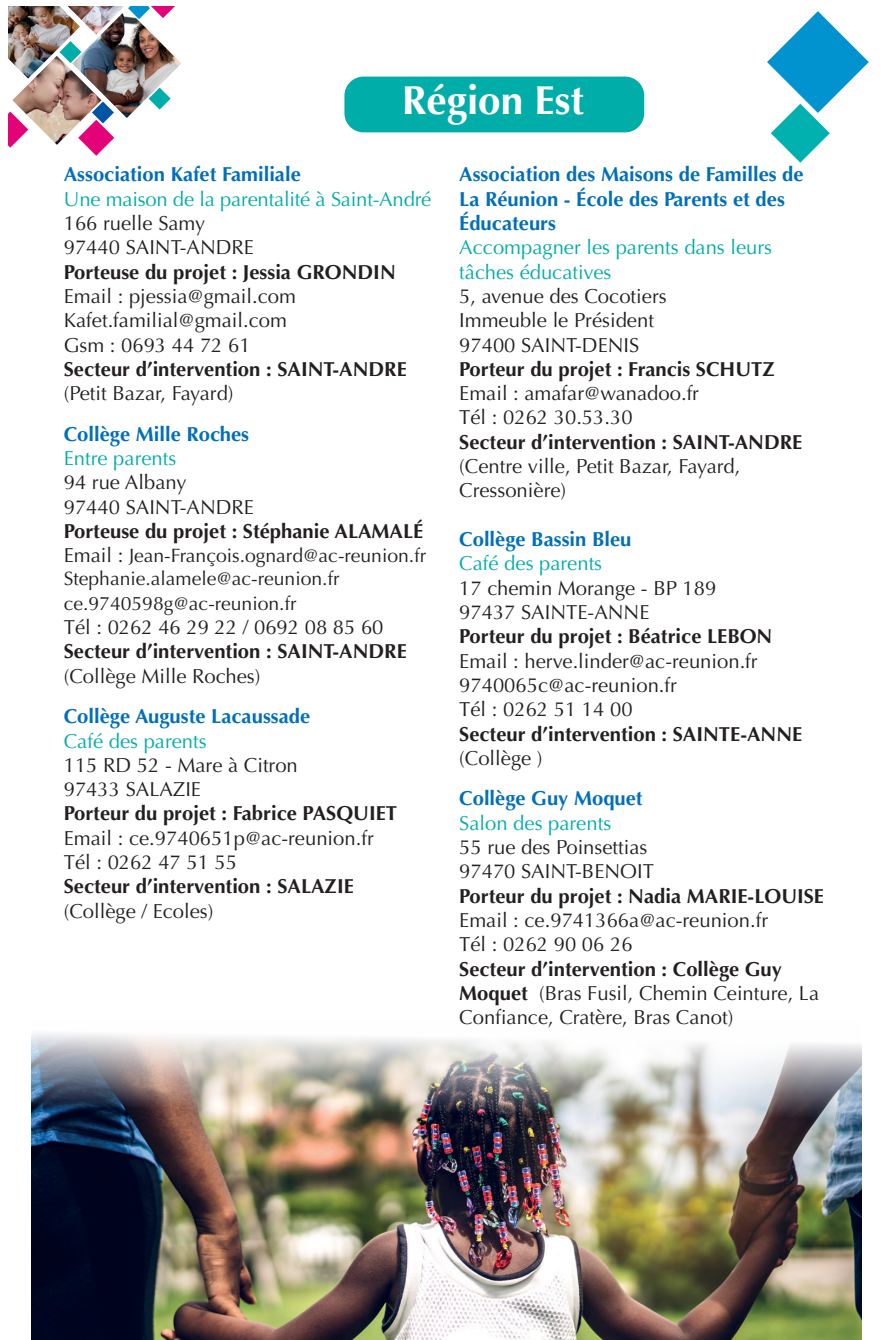
<style>
.page{position:relative;width:893px;height:1340px;background:#fff}
.page>*{position:absolute;margin:0;border:0;box-sizing:border-box;transform-origin:0 0}
.t1{font:700 40.5px "Optima";color:#fff}
.t2{font:20.25px/24.3px "Optima";color:#231f20}
.t3{font:700 20.25px "Optima";color:#231f20}
.t4{font:700 20.25px/24.3px "Optima";color:#006fb9}
.t5{font:20.25px/24.3px "Optima";color:#00ada8}
.t6{font:19.35px/23.8px "Optima";color:#231f20}
.s1{font-size:20.25px}
.s2{font-weight:700}
</style>
<div class="page">
<img style="left:80px;top:6px;width:44px;height:3px">
<img style="left:80px;top:9px;width:101px;height:109px">
<img style="left:12px;top:56px;width:89px;height:89px">
<svg style="left:80px;top:41px;width:2px;height:22px"></svg>
<svg style="left:149px;top:88px;width:22px;height:22px"></svg>
<img style="left:8px;top:6px;width:72px;height:72px">
<svg style="left:128px;top:6px;width:53px;height:13px"></svg>
<svg style="left:78px;top:101px;width:36px;height:55px"></svg>
<svg style="left:8px;top:112px;width:20px;height:36px"></svg>
<div style="left:344px;top:77px;width:300px;height:55px;background:#00ada8;border-radius:19px"></div>
<svg style="left:767px;top:11px;width:102px;height:152px"></svg>
<img style="left:32px;top:1033px;width:829px;height:306px">
<h1 class="t1" style="left:402px;top:77px;width:184px">Région Est</h1>
<p class="t4" style="left:64px;top:163px;width:239px">Association Kafet Familiale</p>
<p class="t5" style="left:64px;top:187px;width:369px">Une maison de la parentalité à Saint-André</p>
<p class="t2" style="left:64px;top:211px;width:192px">166 ruelle Samy<br>97440 SAINT-ANDRE</p>
<p class="t3" style="left:64px;top:260px;width:333px">Porteuse du projet : Jessia GRONDIN</p>
<p class="t2" style="left:64px;top:284px;width:234px">Email : pjessia@gmail.com<br>Kafet.familial@gmail.com<br>Gsm : 0693 44 72 61</p>
<p class="t3" style="left:64px;top:357px;width:344px">Secteur d’intervention : SAINT-ANDRE</p>
<p class="t2" style="left:64px;top:381px;width:171px">(Petit Bazar, Fayard)</p>
<p class="t4" style="left:64px;top:422px;width:187px">Collège Mille Roches</p>
<p class="t5" style="left:64px;top:446px;width:114px">Entre parents</p>
<p class="t2" style="left:64px;top:470px;width:192px">94 rue Albany<br>97440 SAINT-ANDRE</p>
<p class="t3" style="left:64px;top:519px;width:361px">Porteuse du projet : Stéphanie ALAMALÉ</p>
<p class="t6" style="left:64px;top:544px;width:364px"><span class="s1">Email :</span> Jean-François.ognard@ac-reunion.fr<br>Stephanie.alamele@ac-reunion.fr ce.9740598g@ac-reunion.fr</p>
<p class="t2" style="left:64px;top:615px;width:321px">Tél : 0262 46 29 22 / 0692 08 85 60</p>
<p class="t3" style="left:64px;top:639px;width:344px">Secteur d’intervention : SAINT-ANDRE</p>
<p class="t2" style="left:64px;top:664px;width:198px">(Collège Mille Roches)</p>
<p class="t4" style="left:64px;top:704px;width:248px">Collège Auguste Lacaussade</p>
<p class="t5" style="left:64px;top:728px;width:144px">Café des parents</p>
<p class="t2" style="left:64px;top:753px;width:236px">115 RD 52 - Mare à Citron<br>97433 SALAZIE</p>
<p class="t3" style="left:64px;top:801px;width:335px">Porteur du projet : Fabrice PASQUIET</p>
<p class="t2" style="left:64px;top:826px;width:311px">Email : ce.9740651p@ac-reunion.fr<br>Tél : 0262 47 51 55</p>
<p class="t3" style="left:64px;top:874px;width:292px">Secteur d’intervention : SALAZIE</p>
<p class="t2" style="left:64px;top:899px;width:151px">(Collège / Ecoles)</p>
<p class="t4" style="left:459px;top:163px;width:346px">Association des Maisons de Familles de<br>La Réunion - École des Parents et des<br>Éducateurs</p>
<p class="t5" style="left:459px;top:235px;width:314px">Accompagner les parents dans leurs tâches éducatives</p>
<p class="t2" style="left:459px;top:284px;width:209px">5, avenue des Cocotiers<br>Immeuble le Président<br>97400 SAINT-DENIS</p>
<p class="t3" style="left:459px;top:357px;width:317px">Porteur du projet : Francis SCHUTZ</p>
<p class="t2" style="left:459px;top:381px;width:241px">Email : amafar@wanadoo.fr<br>Tél : 0262 30.53.30</p>
<p class="t3" style="left:459px;top:430px;width:344px">Secteur d’intervention : SAINT-ANDRE</p>
<p class="t2" style="left:459px;top:454px;width:283px">(Centre ville, Petit Bazar, Fayard,<br>Cressonière)</p>
<p class="t4" style="left:459px;top:527px;width:174px">Collège Bassin Bleu</p>
<p class="t5" style="left:459px;top:551px;width:144px">Café des parents</p>
<p class="t2" style="left:459px;top:576px;width:259px">17 chemin Morange - BP 189<br>97437 SAINTE-ANNE</p>
<p class="t3" style="left:459px;top:624px;width:315px">Porteur du projet : Béatrice LEBON</p>
<p class="t2" style="left:459px;top:649px;width:300px">Email : herve.linder@ac-reunion.fr<br>9740065c@ac-reunion.fr<br>Tél : 0262 51 14 00</p>
<p class="t3" style="left:459px;top:722px;width:344px">Secteur d’intervention : SAINTE-ANNE</p>
<p class="t2" style="left:459px;top:746px;width:85px">(Collège )</p>
<p class="t4" style="left:459px;top:786px;width:185px">Collège Guy Moquet</p>
<p class="t5" style="left:459px;top:811px;width:153px">Salon des parents</p>
<p class="t2" style="left:459px;top:835px;width:196px">55 rue des Poinsettias<br>97470 SAINT-BENOIT</p>
<p class="t3" style="left:459px;top:884px;width:366px">Porteur du projet : Nadia MARIE-LOUISE</p>
<p class="t2" style="left:459px;top:908px;width:310px">Email : ce.9741366a@ac-reunion.fr<br>Tél : 0262 90 06 26</p>
<p class="t2" style="left:459px;top:956px;width:361px"><span class="s2">Secteur d’intervention : Collège Guy<br>Moquet</span> (Bras Fusil, Chemin Ceinture, La<br>Confiance, Cratère, Bras Canot)</p>
</div>
